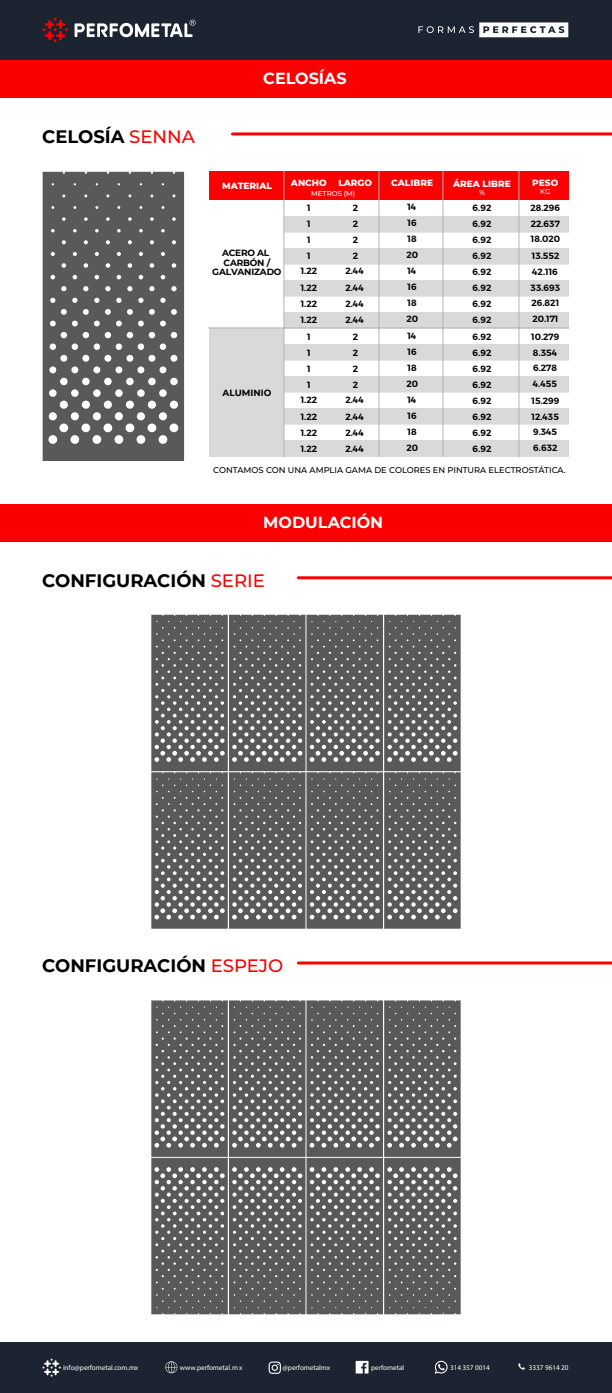
<style>
.page{position:relative;width:612px;height:1393px;background:#fff}
.page>*{position:absolute;margin:0;border:0;box-sizing:border-box;transform-origin:0 0}
.t1{font:700 18px "Montserrat";color:#000}
.t2{font:700 16px "Montserrat";color:#fff}
.t3{font:600 9px/16px "Montserrat";color:#000}
.t4{font:800 9px "Montserrat";color:#fff}
.t5{font:700 9px/9.6px "Montserrat";letter-spacing:-.02em;color:#000;text-align:center}
.t6{font:700 9px "Montserrat";color:#000}
.t7{font:500 8.3px "Montserrat";color:#000}
.t8{font:7.2px "Myriad Pro";letter-spacing:-.005em;color:#fff}
.t9{font:500 7px "Montserrat";color:#fff}
.s1{font-weight:500;color:#fb0000}
</style>
<div class="page">
<div style="left:0;top:0;width:612px;height:60px;background:#1c2431"></div>
<svg style="left:43px;top:18px;width:25px;height:24px"></svg>
<svg style="left:75px;top:20px;width:121px;height:17px"></svg>
<svg style="left:418px;top:22px;width:150px;height:15px"></svg>
<svg style="left:231px;top:132px;width:381px;height:3px"></svg>
<svg style="left:297px;top:576px;width:315px;height:3px"></svg>
<svg style="left:297px;top:961px;width:315px;height:3px"></svg>
<div style="left:0;top:1342px;width:612px;height:50px;background:#1c2431"></div>
<svg style="left:269px;top:1361px;width:12px;height:12px"></svg>
<svg style="left:356px;top:1360px;width:13px;height:13px"></svg>
<svg style="left:435px;top:1360px;width:13px;height:13px"></svg>
<svg style="left:165px;top:1361px;width:12px;height:12px"></svg>
<svg style="left:42px;top:1358px;width:19px;height:18px"></svg>
<svg style="left:518px;top:1363px;width:7px;height:6px"></svg>
<div style="left:209px;top:171px;width:360px;height:29px;background:#fb0000"></div>
<div style="left:284px;top:216px;width:285px;height:16px;background:#d9d9d9"></div>
<div style="left:284px;top:248px;width:285px;height:16px;background:#d9d9d9"></div>
<div style="left:284px;top:280px;width:285px;height:16px;background:#d9d9d9"></div>
<div style="left:284px;top:312px;width:285px;height:16px;background:#d9d9d9"></div>
<div style="left:209px;top:328px;width:75px;height:128px;background:#d9d9d9"></div>
<div style="left:284px;top:344px;width:285px;height:16px;background:#d9d9d9"></div>
<div style="left:284px;top:376px;width:285px;height:16px;background:#d9d9d9"></div>
<div style="left:284px;top:408px;width:285px;height:16px;background:#d9d9d9"></div>
<div style="left:284px;top:440px;width:285px;height:16px;background:#d9d9d9"></div>
<hr style="left:283px;top:171px;width:1px;height:286px;background:#b3b3b3">
<hr style="left:378px;top:171px;width:1px;height:286px;background:#b3b3b3">
<hr style="left:442px;top:171px;width:1px;height:286px;background:#b3b3b3">
<hr style="left:518px;top:171px;width:1px;height:286px;background:#b3b3b3">
<hr style="left:208px;top:327px;width:362px;height:1px;background:#b3b3b3">
<div style="left:0;top:60px;width:612px;height:37px;background:#fb0000"></div>
<div style="left:0;top:504px;width:612px;height:37px;background:#fb0000"></div>
<svg style="left:43px;top:171px;width:141px;height:290px;fill:#58595b"></svg>
<svg style="left:151px;top:614px;width:310px;height:314px"></svg>
<svg style="left:151px;top:1000px;width:310px;height:314px"></svg>
<h1 class="t1" style="left:42px;top:123px;width:154px">CELOSÍA <span class="s1">SENNA</span></h1>
<h2 class="t2" style="left:263px;top:66px;width:85px">CELOSÍAS</h2>
<p class="t4" style="left:222px;top:179px;width:51px">MATERIAL</p>
<p class="t4" style="left:291px;top:176px;width:37px">ANCHO</p>
<p class="t4" style="left:338px;top:176px;width:35px">LARGO</p>
<p class="t4" style="left:391px;top:177px;width:43px">CALIBRE</p>
<p class="t4" style="left:453px;top:177px;width:59px">ÁREA LIBRE</p>
<p class="t9" style="left:479px;top:188px;width:7px">%</p>
<p class="t4" style="left:532px;top:177px;width:28px">PESO</p>
<p class="t9" style="left:311px;top:188px;width:46px">METROS (M)</p>
<p class="t9" style="left:540px;top:187px;width:12px">KG</p>
<p class="t5" style="left:212px;top:248px;width:71px">ACERO AL<br>CARBÓN /<br>GALVANIZADO</p>
<p class="t6" style="left:223px;top:386px;width:50px">ALUMINIO</p>
<p class="t3" style="left:307px;top:199px;width:5px;text-align:justify">1<br>1<br>1<br>1</p>
<p class="t3" style="left:301px;top:262px;width:18px;line-height:17px">1.22<br>1.22</p>
<p class="t3" style="left:301px;top:295px;width:18px">1.22<br>1.22</p>
<p class="t3" style="left:307px;top:328px;width:5px;text-align:justify">1<br>1<br>1<br>1</p>
<p class="t3" style="left:301px;top:391px;width:18px;line-height:17px">1.22<br>1.22</p>
<p class="t3" style="left:301px;top:424px;width:18px">1.22<br>1.22</p>
<p class="t3" style="left:353px;top:199px;width:7px;text-align:justify">2<br>2<br>2<br>2</p>
<p class="t3" style="left:345px;top:262px;width:20px;line-height:17px">2.44<br>2.44</p>
<p class="t3" style="left:345px;top:295px;width:20px">2.44<br>2.44</p>
<p class="t3" style="left:353px;top:328px;width:7px;text-align:justify">2<br>2<br>2<br>2</p>
<p class="t3" style="left:345px;top:391px;width:20px;line-height:17px">2.44<br>2.44</p>
<p class="t3" style="left:345px;top:424px;width:20px">2.44<br>2.44</p>
<p class="t3" style="left:407px;top:199px;width:10px">14</p>
<p class="t3" style="left:408px;top:215px;width:11px">16</p>
<p class="t3" style="left:407px;top:231px;width:11px">18</p>
<p class="t3" style="left:406px;top:247px;width:13px">20</p>
<p class="t3" style="left:407px;top:263px;width:10px">14</p>
<p class="t3" style="left:408px;top:279px;width:11px">16</p>
<p class="t3" style="left:407px;top:295px;width:11px">18</p>
<p class="t3" style="left:406px;top:311px;width:13px">20</p>
<p class="t3" style="left:407px;top:328px;width:10px">14</p>
<p class="t3" style="left:408px;top:344px;width:11px">16</p>
<p class="t3" style="left:407px;top:360px;width:11px">18</p>
<p class="t3" style="left:406px;top:376px;width:13px">20</p>
<p class="t3" style="left:407px;top:392px;width:10px">14</p>
<p class="t3" style="left:408px;top:408px;width:11px">16</p>
<p class="t3" style="left:407px;top:424px;width:11px">18</p>
<p class="t3" style="left:406px;top:440px;width:13px">20</p>
<p class="t3" style="left:473px;top:199px;width:20px;text-align:justify">6.92<br>6.92<br>6.92<br>6.92<br>6.92<br>6.92<br>6.92<br>6.92</p>
<p class="t3" style="left:530px;top:199px;width:31px;text-align:justify">28.296<br>22.637<br>18.020</p>
<p class="t3" style="left:531px;top:248px;width:31px">13.552<br>42.116<br>33.693<br>26.821<br>20.171</p>
<p class="t3" style="left:473px;top:328px;width:20px;text-align:justify">6.92<br>6.92<br>6.92<br>6.92<br>6.92<br>6.92<br>6.92<br>6.92</p>
<p class="t3" style="left:531px;top:328px;width:30px">10.279<br>8.354<br>6.278<br>4.455</p>
<p class="t3" style="left:532px;top:392px;width:30px">15.299<br>12.435<br>9.345<br>6.632</p>
<p class="t7" style="left:213px;top:464px;width:354px">CONTAMOS CON UNA AMPLIA GAMA DE COLORES EN PINTURA ELECTROSTÁTICA.</p>
<h2 class="t2" style="left:263px;top:510px;width:121px">MODULACIÓN</h2>
<h1 class="t1" style="left:42px;top:567px;width:224px">CONFIGURACIÓN <span class="s1">SERIE</span></h1>
<h1 class="t1" style="left:42px;top:952px;width:242px">CONFIGURACIÓN <span class="s1">ESPEJO</span></h1>
<p class="t8" style="left:63px;top:1363px;width:77px">info@perfometal.com.mx</p>
<p class="t8" style="left:180px;top:1362px;width:64px">www.perfometal.mx</p>
<p class="t8" style="left:283px;top:1363px;width:49px">@perfometalmx</p>
<p class="t8" style="left:371px;top:1362px;width:35px">perfometal</p>
<p class="t8" style="left:450px;top:1363px;width:41px">314 357 0014</p>
<p class="t8" style="left:529px;top:1363px;width:41px">3337 9614 20</p>
</div>
